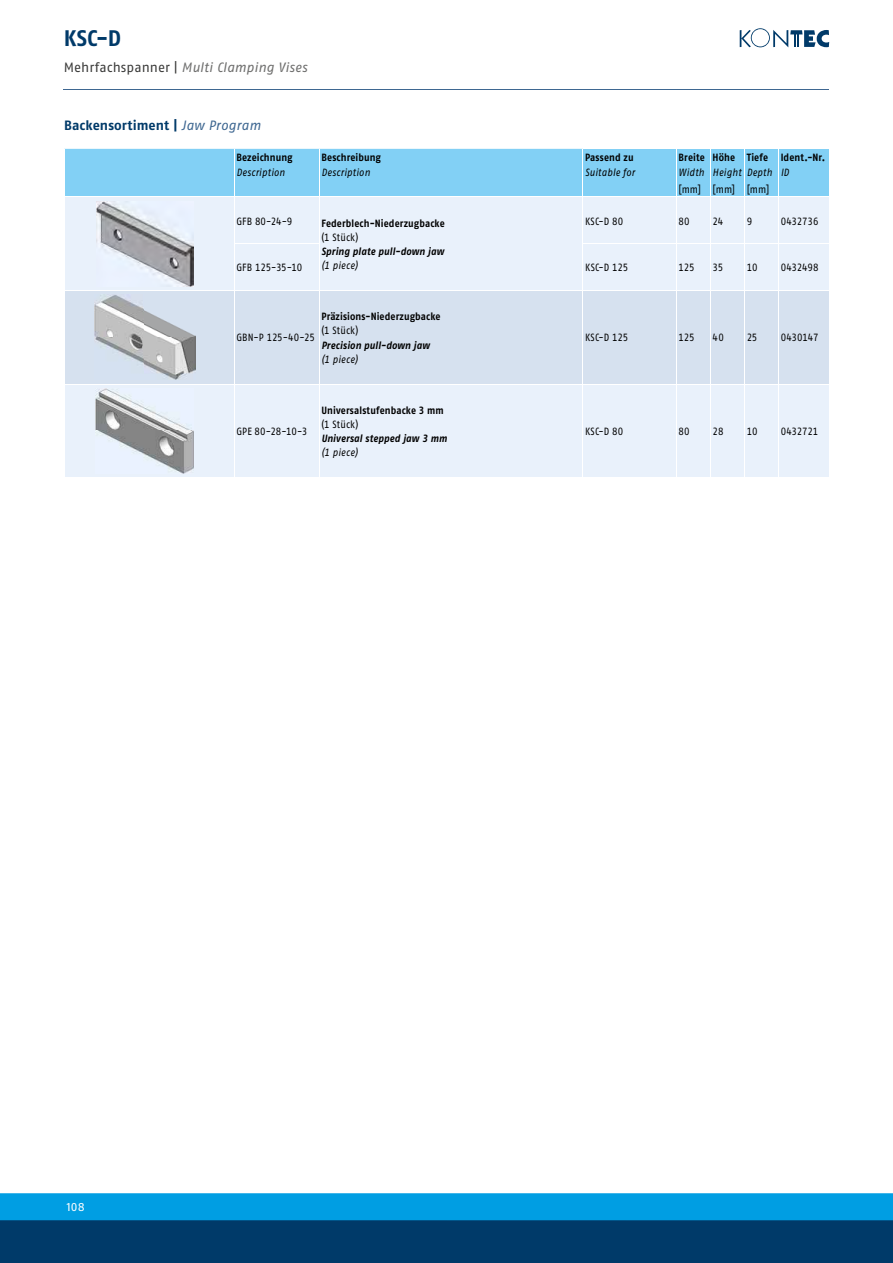
<style>
.page{position:relative;width:893px;height:1263px;background:#fff}
.page>*{position:absolute;margin:0;border:0;box-sizing:border-box;transform-origin:0 0}
.t1{font:700 22.5px "SCHUNK Fago Pro";color:#003a69}
.t2{font:italic 13.5px "SCHUNK Fago Pro";letter-spacing:.005em;color:#6f6f6e}
.t3{font:700 13.5px "SCHUNK Fago Pro";letter-spacing:.005em;color:#003a69}
.t4{font:12px "SCHUNK Fago Pro";color:#fff}
.t5{font:10.5px "SCHUNK Fago Pro";letter-spacing:.005em;color:#000;scale:.9 1}
.t6{font:700 10.5px "SCHUNK Fago Pro";letter-spacing:.01em;color:#000;scale:.9 1}
.t7{font:italic 10.5px "SCHUNK Fago Pro";letter-spacing:.02em;color:#000;scale:.9 1}
.t8{font:italic 700 10.5px "SCHUNK Fago Pro";letter-spacing:.01em;color:#000;scale:.9 1}
.t9{font:10.5px "SCHUNK Fago Pro";letter-spacing:-.015em;color:#000;scale:.9 1}
.s1{font-style:normal;color:#3b3b3a}
.s2{font-weight:400;font-style:italic;color:#3e6791}
</style>
<div class="page">
<div style="left:0;top:1202px;width:893px;height:61px;background:#003a69"></div>
<div style="left:0;top:1193px;width:893px;height:27px;background:#009ee3"></div>
<svg style="left:740px;top:28px;width:89px;height:19px"></svg>
<hr style="left:64px;top:89px;width:765px;height:1px;background:#3e6791">
<div style="left:65px;top:198px;width:764px;height:279px;background:#e9f1fb"></div>
<div style="left:65px;top:291px;width:764px;height:93px;background:#d6e1ef"></div>
<div style="left:65px;top:149px;width:764px;height:47px;background:#82d0f5"></div>
<hr style="left:234px;top:197px;width:1px;height:46px;background:#fff">
<hr style="left:319px;top:197px;width:1px;height:46px;background:#fff">
<hr style="left:583px;top:197px;width:1px;height:46px;background:#fff">
<hr style="left:676px;top:197px;width:1px;height:46px;background:#fff">
<hr style="left:710px;top:197px;width:1px;height:46px;background:#fff">
<hr style="left:744px;top:197px;width:1px;height:46px;background:#fff">
<hr style="left:778px;top:197px;width:1px;height:46px;background:#fff">
<hr style="left:234px;top:243px;width:86px;height:1px;background:#fff">
<hr style="left:234px;top:244px;width:1px;height:46px;background:#fff">
<hr style="left:319px;top:244px;width:1px;height:46px;background:#fff">
<hr style="left:583px;top:243px;width:93px;height:1px;background:#fff">
<hr style="left:583px;top:244px;width:1px;height:46px;background:#fff">
<hr style="left:676px;top:243px;width:34px;height:1px;background:#fff">
<hr style="left:676px;top:244px;width:1px;height:46px;background:#fff">
<hr style="left:710px;top:243px;width:34px;height:1px;background:#fff">
<hr style="left:710px;top:244px;width:1px;height:46px;background:#fff">
<hr style="left:744px;top:243px;width:34px;height:1px;background:#fff">
<hr style="left:744px;top:244px;width:1px;height:46px;background:#fff">
<hr style="left:778px;top:243px;width:52px;height:1px;background:#fff">
<hr style="left:778px;top:244px;width:1px;height:46px;background:#fff">
<hr style="left:64px;top:290px;width:170px;height:1px;background:#fff">
<hr style="left:234px;top:290px;width:85px;height:1px;background:#fff">
<hr style="left:234px;top:291px;width:1px;height:93px;background:#fff">
<hr style="left:319px;top:290px;width:264px;height:1px;background:#fff">
<hr style="left:319px;top:291px;width:1px;height:93px;background:#fff">
<hr style="left:583px;top:290px;width:93px;height:1px;background:#fff">
<hr style="left:583px;top:291px;width:1px;height:93px;background:#fff">
<hr style="left:676px;top:290px;width:34px;height:1px;background:#fff">
<hr style="left:676px;top:291px;width:1px;height:93px;background:#fff">
<hr style="left:710px;top:290px;width:34px;height:1px;background:#fff">
<hr style="left:710px;top:291px;width:1px;height:93px;background:#fff">
<hr style="left:744px;top:290px;width:34px;height:1px;background:#fff">
<hr style="left:744px;top:291px;width:1px;height:93px;background:#fff">
<hr style="left:778px;top:290px;width:52px;height:1px;background:#fff">
<hr style="left:778px;top:291px;width:1px;height:93px;background:#fff">
<hr style="left:64px;top:384px;width:170px;height:1px;background:#fff">
<hr style="left:234px;top:384px;width:85px;height:1px;background:#fff">
<hr style="left:234px;top:384px;width:1px;height:93px;background:#fff">
<hr style="left:319px;top:384px;width:264px;height:1px;background:#fff">
<hr style="left:319px;top:384px;width:1px;height:93px;background:#fff">
<hr style="left:583px;top:384px;width:93px;height:1px;background:#fff">
<hr style="left:583px;top:384px;width:1px;height:93px;background:#fff">
<hr style="left:676px;top:384px;width:34px;height:1px;background:#fff">
<hr style="left:676px;top:384px;width:1px;height:93px;background:#fff">
<hr style="left:710px;top:384px;width:34px;height:1px;background:#fff">
<hr style="left:710px;top:384px;width:1px;height:93px;background:#fff">
<hr style="left:744px;top:384px;width:34px;height:1px;background:#fff">
<hr style="left:744px;top:384px;width:1px;height:93px;background:#fff">
<hr style="left:778px;top:384px;width:52px;height:1px;background:#fff">
<hr style="left:778px;top:384px;width:1px;height:93px;background:#fff">
<img style="left:97px;top:201px;width:96px;height:85px">
<img style="left:94px;top:295px;width:102px;height:85px">
<img style="left:96px;top:388px;width:98px;height:85px">
<h1 class="t1" style="left:64px;top:24px;width:59px">KSC-D</h1>
<p class="t2" style="left:64px;top:60px;width:245px"><span class="s1">Mehrfachspanner |</span> Multi Clamping Vises</p>
<p class="t3" style="left:64px;top:117px;width:198px">Backensortiment | <span class="s2">Jaw Program</span></p>
<p class="t6" style="left:236px;top:151px;width:64px">Bezeichnung</p>
<p class="t7" style="left:236px;top:166px;width:56px">Description</p>
<p class="t6" style="left:321px;top:151px;width:68px">Beschreibung</p>
<p class="t7" style="left:321px;top:166px;width:56px">Description</p>
<p class="t6" style="left:585px;top:151px;width:56px">Passend zu</p>
<p class="t7" style="left:585px;top:166px;width:57px">Suitable for</p>
<p class="t6" style="left:679px;top:151px;width:31px">Breite</p>
<p class="t7" style="left:679px;top:166px;width:30px">Width</p>
<p class="t6" style="left:747px;top:151px;width:25px">Tiefe</p>
<p class="t7" style="left:747px;top:166px;width:30px">Depth</p>
<p class="t6" style="left:713px;top:151px;width:27px">Höhe</p>
<p class="t7" style="left:713px;top:166px;width:33px">Height</p>
<p class="t6" style="left:781px;top:151px;width:51px">Ident.-Nr.</p>
<p class="t7" style="left:781px;top:166px;width:11px">ID</p>
<p class="t5" style="left:679px;top:183px;width:102px">[mm] [mm] [mm]</p>
<p class="t5" style="left:236px;top:215px;width:64px">GFB 80-24-9</p>
<p class="t6" style="left:321px;top:217px;width:138px">Federblech-Niederzugbacke</p>
<p class="t5" style="left:321px;top:231px;width:43px">(1 Stück)</p>
<p class="t8" style="left:321px;top:245px;width:138px">Spring plate pull-down jaw</p>
<p class="t7" style="left:321px;top:259px;width:42px">(1 piece)</p>
<p class="t5" style="left:585px;top:215px;width:44px">KSC-D 80</p>
<p class="t5" style="left:679px;top:215px;width:14px">80</p>
<p class="t5" style="left:713px;top:215px;width:14px">24</p>
<p class="t5" style="left:747px;top:215px;width:8px">9</p>
<p class="t9" style="left:781px;top:215px;width:44px">0432736</p>
<p class="t9" style="left:236px;top:261px;width:75px">GFB 125-35-10</p>
<p class="t5" style="left:585px;top:261px;width:50px">KSC-D 125</p>
<p class="t5" style="left:679px;top:261px;width:19px">125</p>
<p class="t5" style="left:713px;top:261px;width:13px">35</p>
<p class="t5" style="left:747px;top:261px;width:14px">10</p>
<p class="t9" style="left:781px;top:261px;width:44px">0432498</p>
<p class="t5" style="left:236px;top:331px;width:89px">GBN-P 125-40-25</p>
<p class="t6" style="left:321px;top:310px;width:134px">Präzisions-Niederzugbacke</p>
<p class="t5" style="left:321px;top:324px;width:43px">(1 Stück)</p>
<p class="t8" style="left:321px;top:339px;width:122px">Precision pull-down jaw</p>
<p class="t7" style="left:321px;top:353px;width:42px">(1 piece)</p>
<p class="t5" style="left:236px;top:425px;width:80px">GPE 80-28-10-3</p>
<p class="t6" style="left:321px;top:404px;width:138px">Universalstufenbacke 3 mm</p>
<p class="t5" style="left:321px;top:418px;width:43px">(1 Stück)</p>
<p class="t8" style="left:321px;top:432px;width:141px">Universal stepped jaw 3 mm</p>
<p class="t7" style="left:321px;top:446px;width:42px">(1 piece)</p>
<p class="t5" style="left:585px;top:331px;width:50px">KSC-D 125</p>
<p class="t5" style="left:679px;top:331px;width:19px">125</p>
<p class="t5" style="left:713px;top:331px;width:14px">40</p>
<p class="t5" style="left:747px;top:331px;width:13px">25</p>
<p class="t5" style="left:781px;top:331px;width:43px">0430147</p>
<p class="t5" style="left:585px;top:425px;width:44px">KSC-D 80</p>
<p class="t5" style="left:679px;top:425px;width:14px">80</p>
<p class="t5" style="left:713px;top:425px;width:14px">28</p>
<p class="t5" style="left:747px;top:425px;width:14px">10</p>
<p class="t9" style="left:781px;top:425px;width:43px">0432721</p>
<p class="t4" style="left:67px;top:1199px;width:19px">108</p>
</div>
